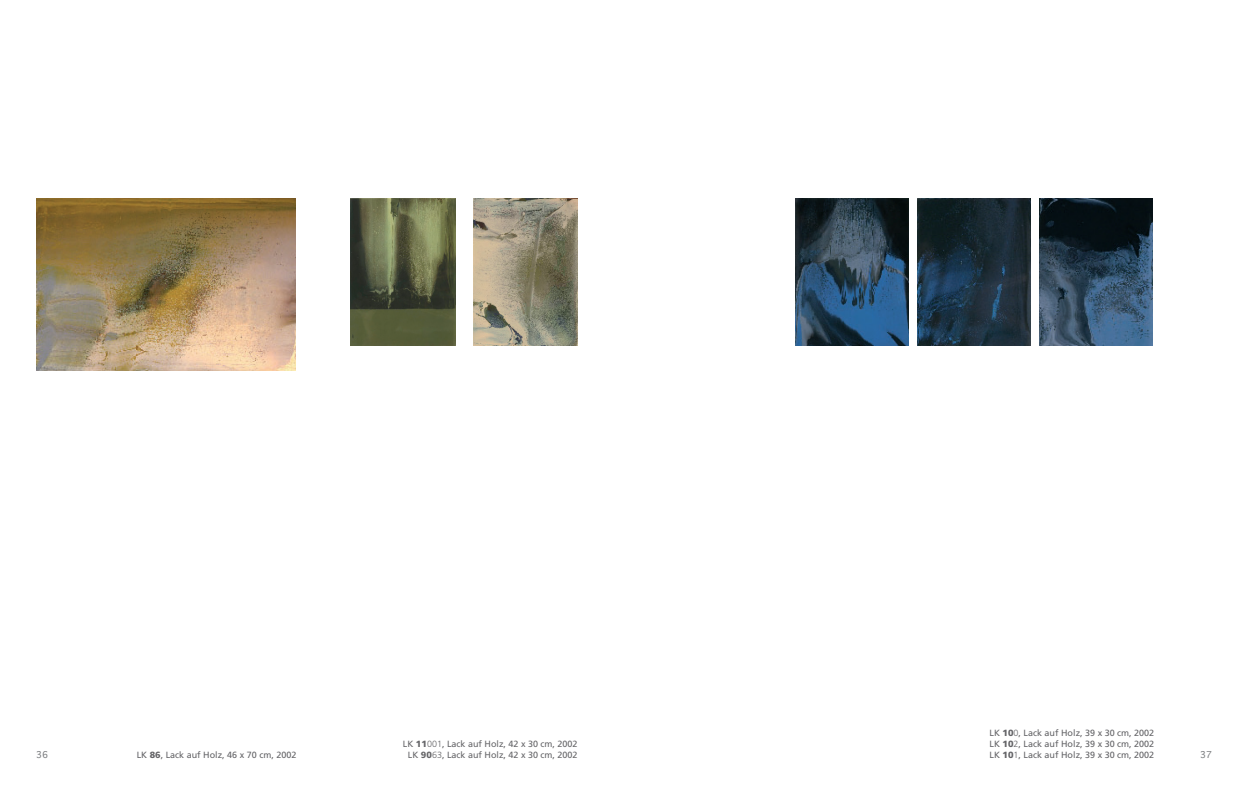
<style>
.page{position:relative;width:1248px;height:794px;background:#fff}
.page>*{position:absolute;margin:0;border:0;box-sizing:border-box;transform-origin:0 0}
.t1{font:9px "Frutiger";color:#636366}
.t2{font:9px "Frutiger";color:#656568}
.t3{font:9px "Geneva";color:#76787b}
.s1{font-weight:900}
.s2{font-weight:300}
.s3{color:#636366}
</style>
<div class="page">
<img style="left:795px;top:198px;width:113px;height:148px">
<img style="left:917px;top:198px;width:113px;height:148px">
<img style="left:1039px;top:198px;width:113px;height:148px">
<img style="left:36px;top:198px;width:259px;height:173px">
<img style="left:350px;top:198px;width:105px;height:148px">
<img style="left:473px;top:198px;width:104px;height:148px">
<p class="t1" style="left:989px;top:727px;width:166px">LK <span class="s1">10</span><span class="s2">0</span>, Lack auf Holz, 39 x 30 cm, 2002</p>
<p class="t1" style="left:989px;top:738px;width:166px">LK <span class="s1">10</span><span class="s2">2</span>, Lack auf Holz, 39 x 30 cm, 2002</p>
<p class="t1" style="left:989px;top:749px;width:166px">LK <span class="s1">10</span><span class="s2">1</span>, Lack auf Holz, 39 x 30 cm, 2002</p>
<p class="t2" style="left:403px;top:739px;width:176px">LK <span class="s1">11</span><span class="s2">001</span>, Lack auf Holz, 42 x 30 cm, 2002</p>
<p class="t2" style="left:408px;top:749px;width:171px">LK <span class="s1">90</span><span class="s2">63</span>, Lack auf Holz<span class="s3">,</span> 42 x 30 cm, 2002</p>
<p class="t3" style="left:36px;top:749px;width:14px">36</p>
<p class="t1" style="left:137px;top:749px;width:161px">LK <span class="s1">86</span>, Lack auf Holz, 46 x 70 cm, 2002</p>
<p class="t3" style="left:1200px;top:749px;width:14px">37</p>
</div>
